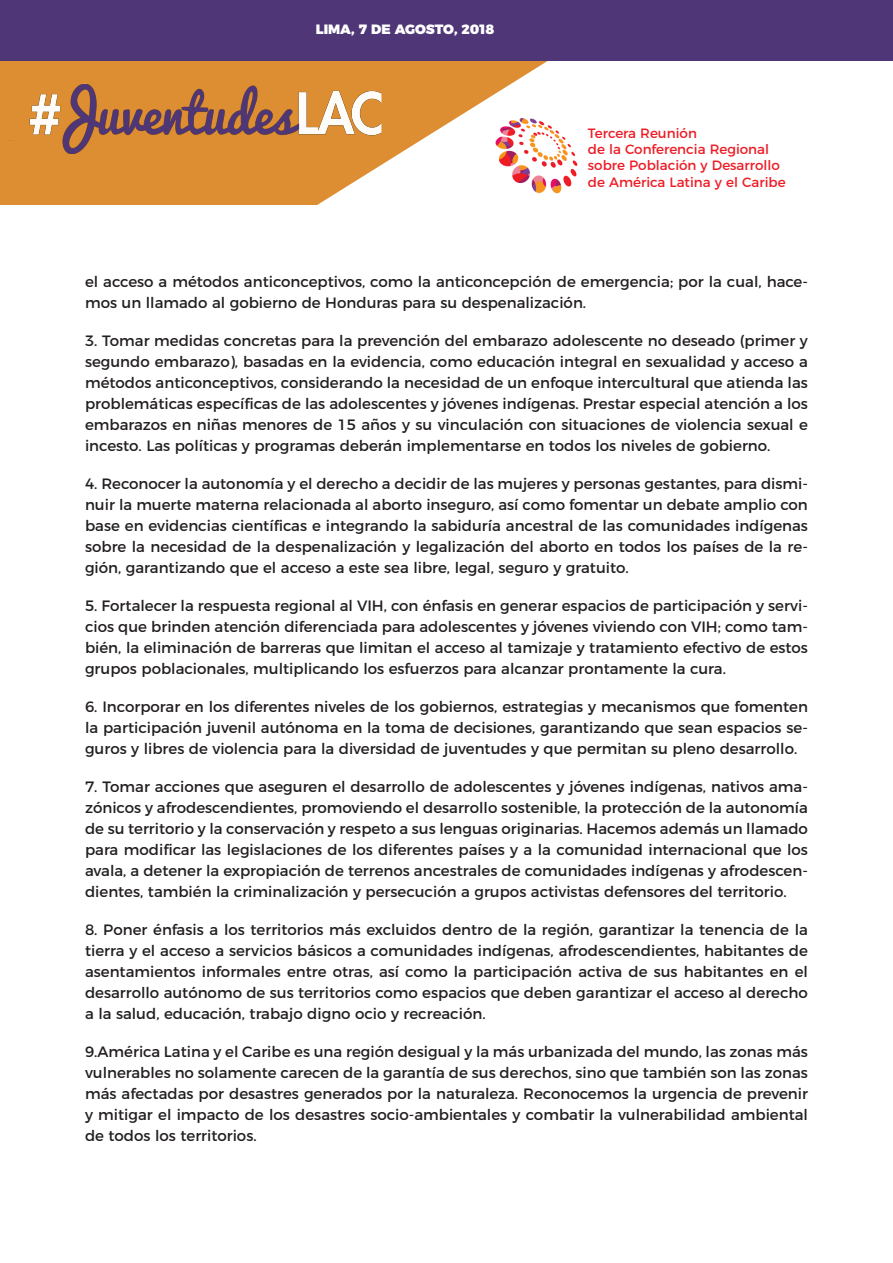
<style>
.page{position:relative;width:893px;height:1263px;background:#fff}
.page>*{position:absolute;margin:0;border:0;box-sizing:border-box;transform-origin:0 0}
.t1{font:15px/21px "Montserrat";color:#231f20;text-align:justify}
.t2{font:13.5px "Montserrat";color:#ee1c25}
.t3{font:900 13.5px "Montserrat";color:#fff}
</style>
<div class="page">
<div style="left:0;top:0;width:876px;height:205px;background:#dd8e32"></div>
<img style="left:8px;top:84px;width:185px;height:70px">
<svg style="left:193px;top:60px;width:700px;height:145px;fill:#fff"></svg>
<img style="left:495px;top:119px;width:84px;height:76px">
<div style="left:0;top:0;width:893px;height:60px;background:#4f3676"></div>
<p class="t3" style="left:316px;top:18px;width:180px">LIMA, 7 DE AGOSTO, 2018</p>
<p class="t2" style="left:588px;top:122px;width:111px">Tercera Reunión</p>
<p class="t2" style="left:588px;top:139px;width:183px">de la Conferencia Regional</p>
<p class="t2" style="left:588px;top:155px;width:194px">sobre Población y Desarrollo</p>
<p class="t2" style="left:588px;top:171px;width:199px">de América Latina y el Caribe</p>
<p class="t1" style="left:85px;top:270px;width:724px">el acceso a métodos anticonceptivos, como la anticoncepción de emergencia; por la cual, hace&shy;mos un llamado al gobierno de Honduras para su despenalización.</p>
<p class="t1" style="left:85px;top:329px;width:724px">3. Tomar medidas concretas para la prevención del embarazo adolescente no deseado (primer y segundo embarazo), basadas en la evidencia, como educación integral en sexualidad y acceso a métodos anticonceptivos, considerando la necesidad de un enfoque intercultural que atienda las problemáticas específicas de las adolescentes y jóvenes indígenas. Prestar especial atención a los embarazos en niñas menores de 15 años y su vinculación con situaciones de violencia sexual e incesto. Las políticas y programas deberán implementarse en todos los niveles de gobierno.</p>
<p class="t1" style="left:85px;top:472px;width:724px">4. Reconocer la autonomía y el derecho a decidir de las mujeres y personas gestantes, para dismi&shy;nuir la muerte materna relacionada al aborto inseguro, así como fomentar un debate amplio con base en evidencias científicas e integrando la sabiduría ancestral de las comunidades indígenas sobre la necesidad de la despenalización y legalización del aborto en todos los países de la re&shy;gión, garantizando que el acceso a este sea libre, legal, seguro y gratuito.</p>
<p class="t1" style="left:85px;top:594px;width:724px">5. Fortalecer la respuesta regional al VIH, con énfasis en generar espacios de participación y servi&shy;cios que brinden atención diferenciada para adolescentes y jóvenes viviendo con VIH; como tam&shy;bién, la eliminación de barreras que limitan el acceso al tamizaje y tratamiento efectivo de estos grupos poblacionales, multiplicando los esfuerzos para alcanzar prontamente la cura.</p>
<p class="t1" style="left:85px;top:695px;width:724px">6. Incorporar en los diferentes niveles de los gobiernos, estrategias y mecanismos que fomenten la participación juvenil autónoma en la toma de decisiones, garantizando que sean espacios se&shy;guros y libres de violencia para la diversidad de juventudes y que permitan su pleno desarrollo.</p>
<p class="t1" style="left:85px;top:775px;width:724px">7. Tomar acciones que aseguren el desarrollo de adolescentes y jóvenes indígenas, nativos ama&shy;zónicos y afrodescendientes, promoviendo el desarrollo sostenible, la protección de la autonomía de su territorio y la conservación y respeto a sus lenguas originarias. Hacemos además un llamado para modificar las legislaciones de los diferentes países y a la comunidad internacional que los avala, a detener la expropiación de terrenos ancestrales de comunidades indígenas y afrodescen&shy;dientes, también la criminalización y persecución a grupos activistas defensores del territorio.</p>
<p class="t1" style="left:85px;top:918px;width:724px">8. Poner énfasis a los territorios más excluidos dentro de la región, garantizar la tenencia de la tierra y el acceso a servicios básicos a comunidades indígenas, afrodescendientes, habitantes de asentamientos informales entre otras, así como la participación activa de sus habitantes en el desarrollo autónomo de sus territorios como espacios que deben garantizar el acceso al derecho a la salud, educación, trabajo digno ocio y recreación.</p>
<p class="t1" style="left:85px;top:1040px;width:724px">9.América Latina y el Caribe es una región desigual y la más urbanizada del mundo, las zonas más vulnerables no solamente carecen de la garantía de sus derechos, sino que también son las zonas más afectadas por desastres generados por la naturaleza. Reconocemos la urgencia de prevenir y mitigar el impacto de los desastres socio-ambientales y combatir la vulnerabilidad ambiental de todos los territorios.</p>
</div>
